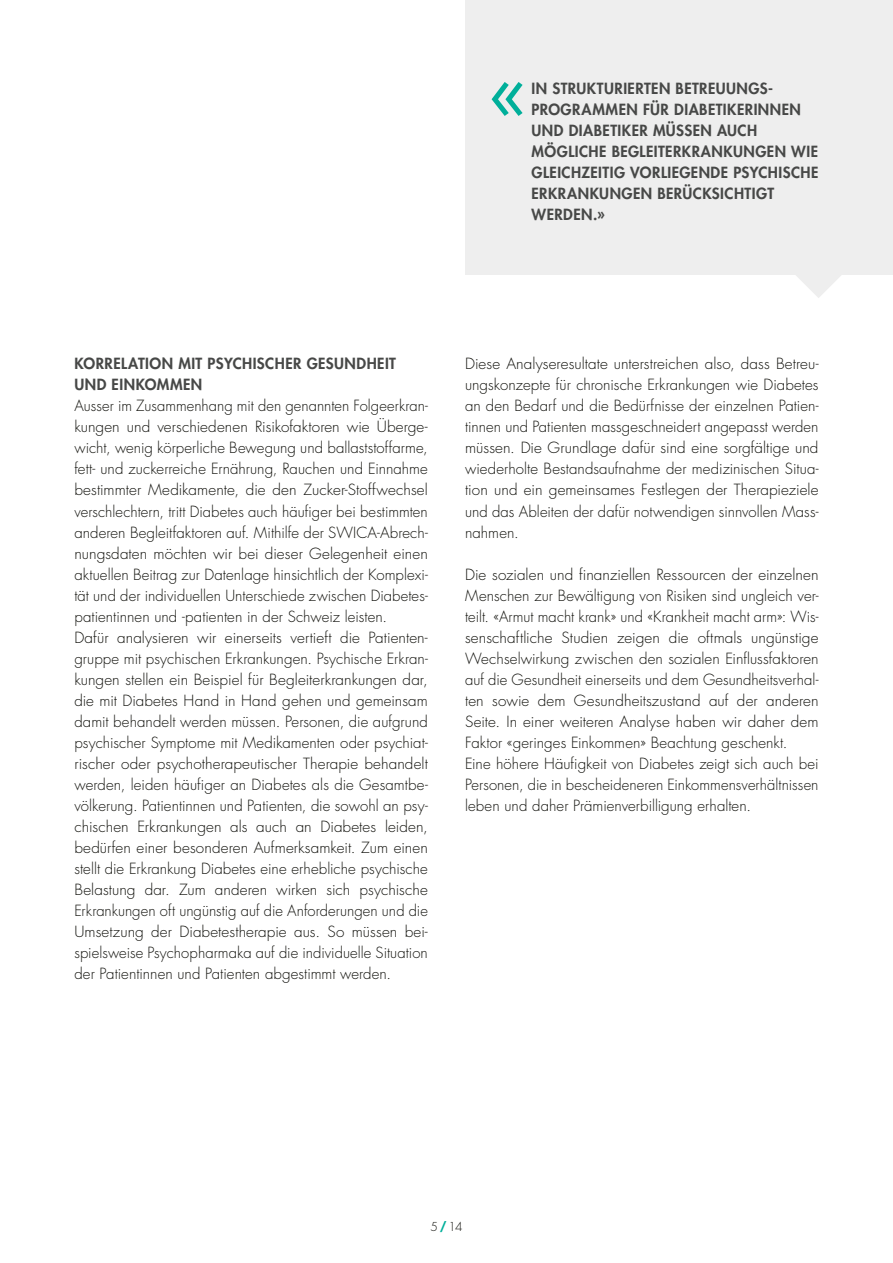
<style>
.page{position:relative;width:893px;height:1263px;background:#fff}
.page>*{position:absolute;margin:0;border:0;box-sizing:border-box;transform-origin:0 0}
.t1{font:500 72px "Futura Std";color:#00af9a}
.t2{font:300 15px/21px "Futura Std";color:#12120d}
.t3{font:800 15px/21px "Futura Std";letter-spacing:.03em;color:#474847}
.t4{font:300 12px "Futura Std";color:#12120d}
.s1{font-weight:700;color:#00af9a}
</style>
<div class="page">
<div style="left:465px;top:0;width:428px;height:274px;background:#eee"></div>
<svg style="left:794px;top:274px;width:49px;height:24px"></svg>
<h1 class="t1" style="left:489px;top:55px;width:39px">«</h1>
<p class="t3" style="left:531px;top:78px;width:288px">IN STRUKTURIERTEN BETREUUNGS-<br>PROGRAMMEN FÜR DIABETIKERINNEN<br>UND DIABETIKER MÜSSEN AUCH<br>MÖGLICHE BEGLEITERKRANKUNGEN WIE<br>GLEICHZEITIG VORLIEGENDE PSYCHISCHE<br>ERKRANKUNGEN BERÜCKSICHTIGT<br>WERDEN.»</p>
<p class="t3" style="left:74px;top:353px;width:323px">KORRELATION MIT PSYCHISCHER GESUNDHEIT<br>UND EINKOMMEN</p>
<p class="t2" style="left:74px;top:396px;width:355px">Ausser im Zusammenhang mit den genannten Folgeerkran&shy;kungen und verschiedenen Risikofaktoren wie Überge&shy;wicht, wenig körperliche Bewegung und ballaststoffarme, fett- und zuckerreiche Ernährung, Rauchen und Einnahme bestimmter Medikamente, die den Zucker-Stoffwechsel verschlechtern, tritt Diabetes auch häufiger bei bestimmten anderen Begleitfaktoren auf. Mithilfe der SWICA-Abrech&shy;nungsdaten möchten wir bei dieser Gelegenheit einen aktuellen Beitrag zur Datenlage hinsichtlich der Komplexi&shy;tät und der individuellen Unterschiede zwischen Diabetes&shy;patientinnen und -patienten in der Schweiz leisten.<br>Dafür analysieren wir einerseits vertieft die Patienten&shy;gruppe mit psychischen Erkrankungen. Psychische Erkran&shy;kungen stellen ein Beispiel für Begleiterkrankungen dar, die mit Diabetes Hand in Hand gehen und gemeinsam damit behandelt werden müssen. Personen, die aufgrund psychischer Symptome mit Medikamenten oder psychiat&shy;rischer oder psychotherapeutischer Therapie behandelt werden, leiden häufiger an Diabetes als die Gesamtbe&shy;völkerung. Patientinnen und Patienten, die sowohl an psy&shy;chischen Erkrankungen als auch an Diabetes leiden, bedürfen einer besonderen Aufmerksamkeit. Zum einen stellt die Erkrankung Diabetes eine erhebliche psychische Belastung dar. Zum anderen wirken sich psychische Erkrankungen oft ungünstig auf die Anforderungen und die Umsetzung der Diabetestherapie aus. So müssen bei&shy;spielsweise Psychopharmaka auf die individuelle Situation der Patientinnen und Patienten abgestimmt werden.</p>
<p class="t2" style="left:465px;top:354px;width:355px;text-align:justify">Diese Analyseresultate unterstreichen also, dass Betreu&shy;ungskonzepte für chronische Erkrankungen wie Diabetes an den Bedarf und die Bedürfnisse der einzelnen Patien&shy;tinnen und Patienten massgeschneidert angepasst werden müssen. Die Grundlage dafür sind eine sorgfältige und wiederholte Bestandsaufnahme der medizinischen Situa&shy;tion und ein gemeinsames Festlegen der Therapieziele und das Ableiten der dafür notwendigen sinnvollen Mass&shy;nahmen.</p>
<p class="t2" style="left:465px;top:564px;width:355px">Die sozialen und finanziellen Ressourcen der einzelnen Menschen zur Bewältigung von Risiken sind ungleich ver&shy;teilt. «Armut macht krank» und «Krankheit macht arm»: Wis&shy;senschaftliche Studien zeigen die oftmals ungünstige Wechselwirkung zwischen den sozialen Einflussfaktoren auf die Gesundheit einerseits und dem Gesundheitsverhal&shy;ten sowie dem Gesundheitszustand auf der anderen Seite. In einer weiteren Analyse haben wir daher dem Faktor «geringes Einkommen» Beachtung geschenkt.<br>Eine höhere Häufigkeit von Diabetes zeigt sich auch bei Personen, die in bescheideneren Einkommensverhältnissen leben und daher Prämienverbilligung erhalten.</p>
<p class="t4" style="left:431px;top:1219px;width:33px">5 <span class="s1">/</span> 14</p>
</div>
